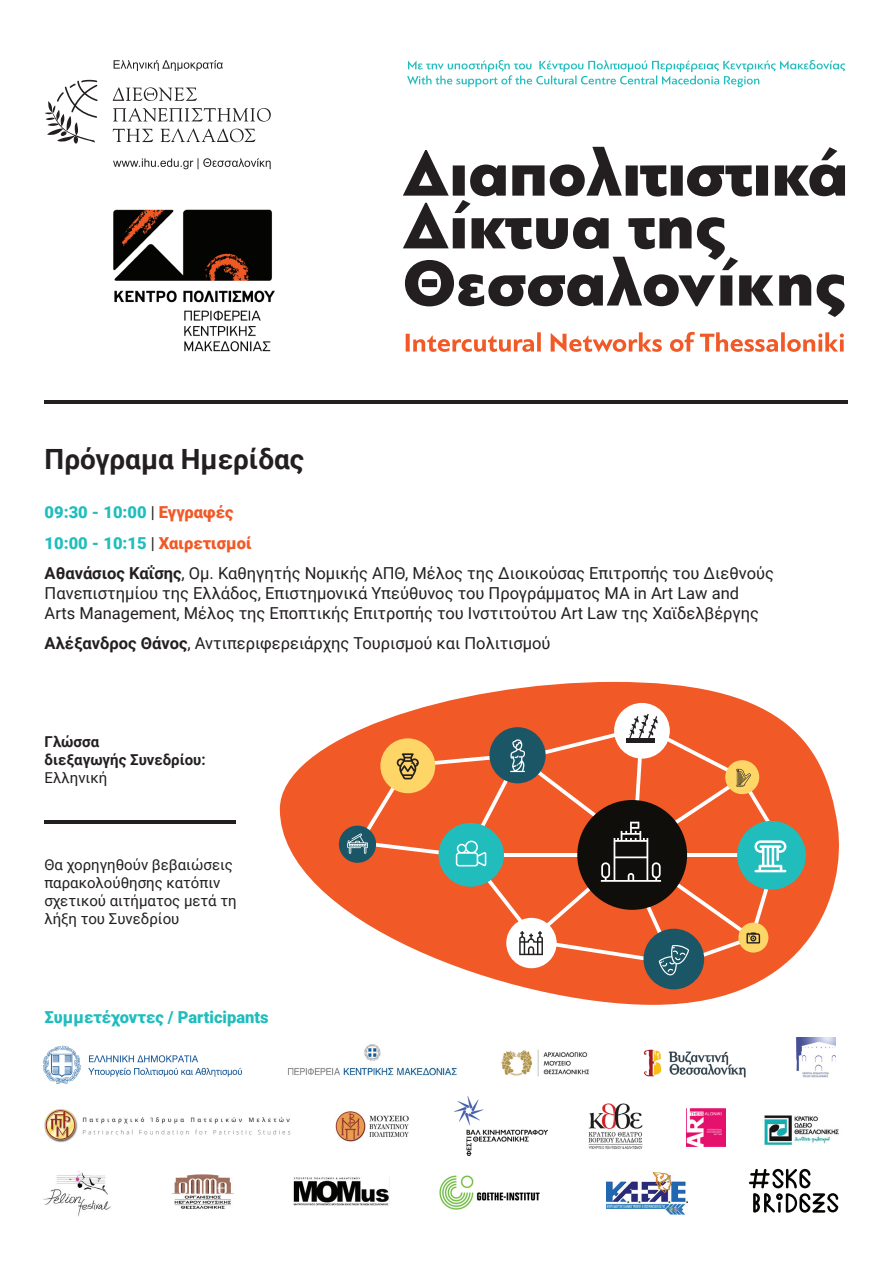
<style>
.page{position:relative;width:893px;height:1263px;background:#fff}
.page>*{position:absolute;margin:0;border:0;box-sizing:border-box;transform-origin:0 0}
.t1{font:700 27.9px "Roboto";color:#231f20}
.t2{font:16.5px/30.3px "Roboto";color:#231f20}
.t3{font:900 16.5px "Roboto";color:#21bdbd}
.t4{font:15px/18px "Roboto";color:#231f20}
.t5{font:700 15px/18px "Roboto";color:#231f20}
.s1{font-weight:900;color:#21bdbd}
.s2{font-weight:900;color:#f15926}
.s3{font-weight:700}
</style>
<div class="page">
<hr style="left:45px;top:401px;width:803px;height:3px;background:#231f20">
<hr style="left:45px;top:821px;width:191px;height:3px;background:#231f20">
<svg style="left:403px;top:147px;width:442px;height:170px"></svg>
<svg style="left:407px;top:60px;width:438px;height:27px"></svg>
<svg style="left:406px;top:332px;width:438px;height:20px"></svg>
<img style="left:113px;top:209px;width:162px;height:143px">
<svg style="left:45px;top:80px;width:53px;height:64px"></svg>
<svg style="left:113px;top:87px;width:158px;height:35px"></svg>
<svg style="left:160px;top:128px;width:95px;height:14px"></svg>
<svg style="left:113px;top:129px;width:40px;height:13px"></svg>
<svg style="left:113px;top:158px;width:158px;height:11px"></svg>
<svg style="left:114px;top:60px;width:109px;height:11px"></svg>
<svg style="left:280px;top:682px;width:559px;height:323px"></svg>
<div style="left:614px;top:703px;width:56px;height:56px;background:#fff;border-radius:50%"></div>
<div style="left:737px;top:821px;width:69px;height:69px;background:#21bdbd;border-radius:50%"></div>
<div style="left:339px;top:826px;width:37px;height:37px;background:#1b5666;border-radius:50%"></div>
<div style="left:643px;top:929px;width:61px;height:60px;background:#1b5666;border-radius:50%"></div>
<svg style="left:347px;top:714px;width:439px;height:261px"></svg>
<img style="left:43px;top:1045px;width:199px;height:39px">
<img style="left:45px;top:1109px;width:246px;height:34px">
<img style="left:643px;top:1049px;width:103px;height:29px">
<img style="left:796px;top:1037px;width:39px;height:40px">
<img style="left:335px;top:1111px;width:74px;height:31px">
<img style="left:172px;top:1175px;width:62px;height:33px">
<img style="left:501px;top:1050px;width:89px;height:26px">
<img style="left:288px;top:1044px;width:169px;height:32px">
<img style="left:454px;top:1096px;width:93px;height:60px">
<img style="left:43px;top:1171px;width:68px;height:46px">
<img style="left:439px;top:1175px;width:101px;height:35px">
<img style="left:687px;top:1108px;width:38px;height:38px">
<img style="left:588px;top:1103px;width:55px;height:47px">
<img style="left:293px;top:1177px;width:96px;height:29px">
<img style="left:763px;top:1115px;width:76px;height:30px">
<img style="left:606px;top:1173px;width:82px;height:42px">
<hr style="left:750px;top:1173px;width:20px;height:2px;background:#040503">
<hr style="left:749px;top:1181px;width:19px;height:3px;background:#040503">
<svg style="left:753px;top:1169px;width:85px;height:44px"></svg>
<h1 class="t1" style="left:45px;top:439px;width:261px">Πρόγραμα Ημερίδας</h1>
<p class="t2" style="left:45px;top:497px;width:731px"><span class="s1">09:30 - 10:00</span> | <span class="s2">Εγγραφές<br></span><span class="s1">10:00 - 10:15</span> | <span class="s2">Χαιρετισμοί<br></span><span class="s3">Αθανάσιος Καΐσης</span>, Ομ. Καθηγητής Νομικής ΑΠΘ, Μέλος της Διοικούσας Επιτροπής του Διεθνούς</p>
<p class="t2" style="left:45px;top:582px;width:716px;line-height:19.8px">Πανεπιστημίου της Ελλάδος, Επιστημονικά Υπεύθυνος του Προγράμματος MA in Art Law and<br>Arts Management, Μέλος της Εποπτικής Επιτροπής του Ινστιτούτου Art Law της Χαϊδελβέργης</p>
<p class="t2" style="left:45px;top:627px;width:507px"><span class="s3">Αλέξανδρος Θάνος</span>, Αντιπεριφερειάρχης Τουρισμού και Πολιτισμού</p>
<p class="t5" style="left:45px;top:732px;width:163px">Γλώσσα<br>διεξαγωγής Συνεδρίου:</p>
<p class="t4" style="left:45px;top:768px;width:64px">Ελληνική</p>
<p class="t4" style="left:44px;top:855px;width:194px">Θα χορηγηθούν βεβαιώσεις παρακολούθησης κατόπιν σχετικού αιτήματος μετά τη λήξη του Συνεδρίου</p>
<p class="t3" style="left:45px;top:1006px;width:225px">Συμμετέχοντες / Participants</p>
</div>
